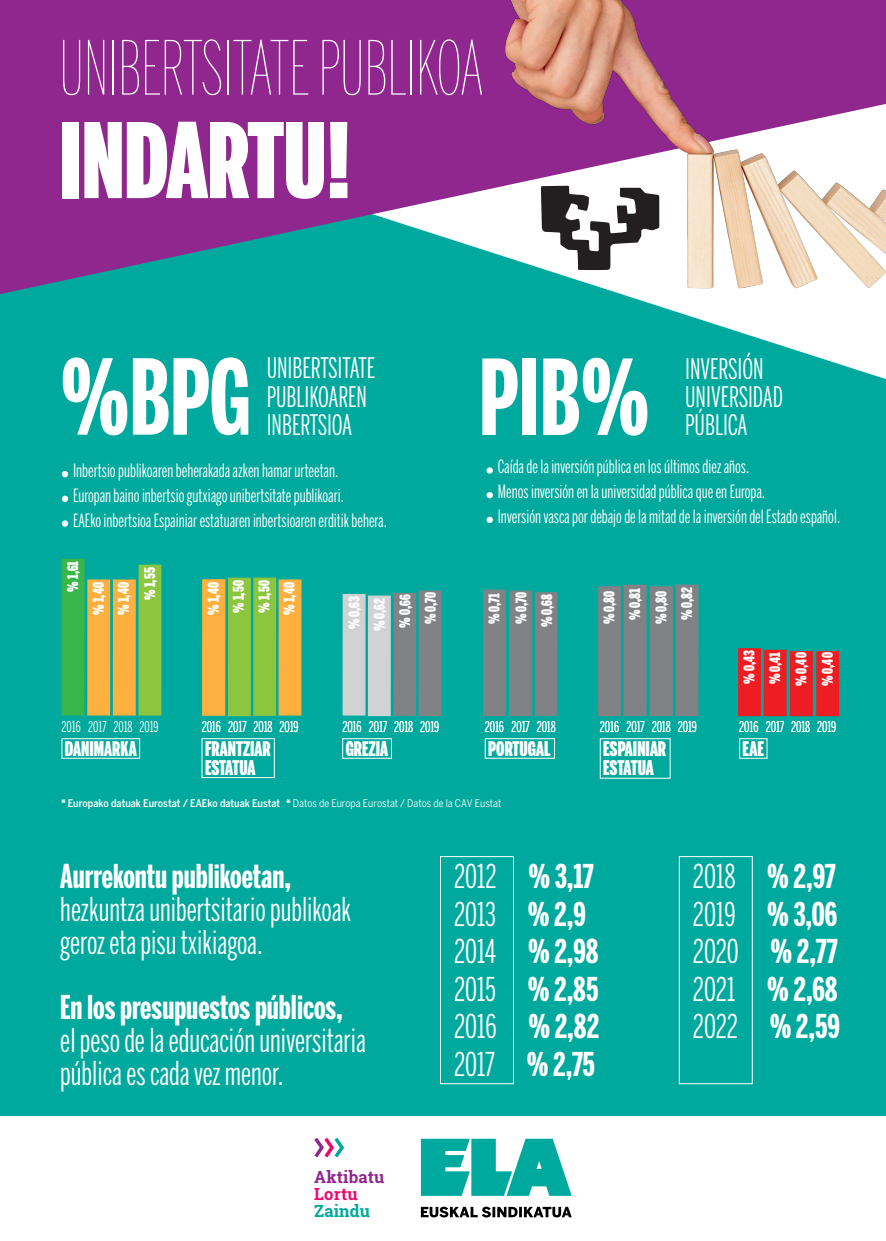
<style>
.page{position:relative;width:886px;height:1241px;background:#fff}
.page>*{position:absolute;margin:0;border:0;box-sizing:border-box;transform-origin:0 0}
.t1{font:700 103.25px "Benton Sans Extra Comp";color:#fff}
.t2{font:900 102.75px "Benton Sans Extra Comp";color:#fff}
.t3{font:73.94px "Benton Sans Extra Comp Thin SC";color:#fff}
.t4{font:700 32.56px/37.5px "Benton Sans Extra Comp";color:#fff}
.t5{font:32.56px/32.9px "Benton Sans Extra Comp";color:#fff}
.t6{font:28.06px/28.3px "Benton Sans Extra Comp";color:#fff}
.t7{font:900 20.06px/18.8px "Benton Sans Extra Comp";color:#fff}
.t8{font:18.19px/24.7px "Benton Sans Extra Comp";color:#fff}
.t9{font:700 16.69px "Roboto Slab";letter-spacing:.01em;color:#90268f}
.t10{font:700 16.69px "Roboto Slab";letter-spacing:.01em;color:#00a99d}
.t11{font:700 16.69px "Roboto Slab";letter-spacing:.01em;color:#ec096d}
.t12{font:900 14.62px/25.4px "Benton Sans Extra Comp";color:#fff}
.t13{font:14.62px "Benton Sans Extra Comp";color:#fff}
.t14{font:500 condensed 10.56px "Benton Sans";color:#fff}
.s1{font-weight:700;font-stretch:ultra-condensed}
.s2{font-weight:400}
</style>
<div class="page">
<div style="left:0;top:294px;width:886px;height:821px;background:#00a99d"></div>
<svg style="left:0;top:0;width:451px;height:294px;background:#7a3c91"></svg>
<svg style="left:421px;top:1138px;width:151px;height:57px"></svg>
<svg style="left:421px;top:1206px;width:151px;height:11px"></svg>
<svg style="left:314px;top:1137px;width:30px;height:20px"></svg>
<img style="left:451px;top:0;width:435px;height:340px">
<svg style="left:541px;top:186px;width:118px;height:84px"></svg>
<div style="left:62px;top:558px;width:23px;height:157px;background:#3ab54a"></div>
<div style="left:87px;top:579px;width:23px;height:136px;background:#fbb03f"></div>
<div style="left:113px;top:579px;width:23px;height:136px;background:#fbb03f"></div>
<div style="left:138px;top:564px;width:23px;height:151px;background:#8bc63e"></div>
<div style="left:62px;top:738px;width:78px;height:20px;border:1px solid #fff"></div>
<div style="left:278px;top:579px;width:23px;height:136px;background:#fbb03f"></div>
<div style="left:202px;top:579px;width:23px;height:136px;background:#fbb03f"></div>
<div style="left:368px;top:595px;width:23px;height:121px;background:#d1d2d4"></div>
<div style="left:393px;top:592px;width:23px;height:123px;background:#808285"></div>
<div style="left:535px;top:592px;width:22px;height:123px;background:#808285"></div>
<div style="left:419px;top:590px;width:22px;height:126px;background:#808285"></div>
<div style="left:228px;top:577px;width:23px;height:139px;background:#8bc63e"></div>
<div style="left:253px;top:577px;width:23px;height:138px;background:#8bc63e"></div>
<div style="left:202px;top:738px;width:72px;height:39px;border:1px solid #fff"></div>
<div style="left:343px;top:594px;width:22px;height:121px;background:#d1d2d4"></div>
<div style="left:509px;top:590px;width:23px;height:126px;background:#808285"></div>
<div style="left:483px;top:589px;width:23px;height:127px;background:#808285"></div>
<div style="left:598px;top:586px;width:23px;height:130px;background:#808285"></div>
<div style="left:650px;top:586px;width:23px;height:130px;background:#808285"></div>
<div style="left:624px;top:584px;width:22px;height:132px;background:#808285"></div>
<div style="left:675px;top:584px;width:23px;height:132px;background:#808285"></div>
<div style="left:738px;top:648px;width:23px;height:68px;background:#ee1d23"></div>
<div style="left:790px;top:651px;width:23px;height:65px;background:#ee1d23"></div>
<div style="left:764px;top:649px;width:22px;height:67px;background:#ee1d23"></div>
<div style="left:816px;top:651px;width:23px;height:65px;background:#ee1d23"></div>
<div style="left:342px;top:738px;width:50px;height:20px;border:1px solid #fff"></div>
<div style="left:485px;top:738px;width:70px;height:20px;border:1px solid #fff"></div>
<div style="left:600px;top:738px;width:70px;height:40px;border:1px solid #fff"></div>
<div style="left:739px;top:738px;width:28px;height:20px;border:1px solid #fff"></div>
<div style="left:471px;top:332px;width:30px;height:16px;background:#00a99d"></div>
<svg style="left:62px;top:471px;width:6px;height:6px"></svg>
<div style="left:62px;top:495px;width:6px;height:7px;background:#fff;border-radius:50%"></div>
<svg style="left:62px;top:520px;width:6px;height:6px"></svg>
<div style="left:486px;top:467px;width:7px;height:6px;background:#fff;border-radius:50%"></div>
<div style="left:486px;top:492px;width:7px;height:6px;background:#fff;border-radius:50%"></div>
<div style="left:486px;top:516px;width:7px;height:7px;background:#fff;border-radius:50%"></div>
<div style="left:440px;top:856px;width:74px;height:227px;border:1px solid #fff"></div>
<div style="left:679px;top:856px;width:73px;height:227px;border:1px solid #fff"></div>
<h3 class="t3" style="left:59px;top:25px;width:426px">UNIBERTSITATE PUBLIKOA</h3>
<h2 class="t2" style="left:59px;top:102px;width:293px">INDARTU!</h2>
<h1 class="t1" style="left:61px;top:339px;width:192px">%BPG</h1>
<h3 class="t6" style="left:267px;top:354px;width:110px">UNIBERTSITATE<br>PUBLIKOAREN<br>INBERTSIOA</h3>
<p class="t8" style="left:73px;top:458px;width:315px">Inbertsio publikoaren beherakada azken hamar urteetan.<br>Europan baino inbertsio gutxiago unibertsitate publikoari.<br>EAEko inbertsioa Espainiar estatuaren inbertsioaren erditik behera.</p>
<h1 class="t1" style="left:479px;top:339px;width:172px">PIB%</h1>
<h3 class="t6" style="left:685px;top:354px;width:99px">INVERSIÓN<br>UNIVERSIDAD<br>PÚBLICA</h3>
<p class="t8" style="left:498px;top:454px;width:344px">Caída de la inversión pública en los últimos diez años.<br>Menos inversión en la universidad pública que en Europa.<br>Inversión vasca por debajo de la mitad de la inversión del Estado español.</p>
<p class="t12" style="left:60px;top:591px;width:32px;rotate:-90deg">% 1,61</p>
<p class="t12" style="left:86px;top:614px;width:34px;rotate:-90deg">% 1,40</p>
<p class="t12" style="left:111px;top:614px;width:34px;rotate:-90deg">% 1,40</p>
<p class="t12" style="left:137px;top:599px;width:34px;rotate:-90deg">% 1,55</p>
<p class="t12" style="left:226px;top:613px;width:34px;line-height:25.6px;rotate:-90deg">% 1,50 % 1,50</p>
<p class="t12" style="left:342px;top:631px;width:41px;text-align:center;rotate:-90deg">% 0,63 % 0,62 % 0,66 % 0,70</p>
<p class="t12" style="left:481px;top:624px;width:34px;line-height:26.9px;rotate:-90deg">% 0,71 % 0,70</p>
<p class="t12" style="left:534px;top:627px;width:35px;rotate:-90deg">% 0,68</p>
<p class="t12" style="left:596px;top:624px;width:39px;line-height:25.8px;rotate:-90deg">% 0,80 % 0,81 % 0,80 % 0,82</p>
<p class="t12" style="left:201px;top:614px;width:34px;rotate:-90deg">% 1,40</p>
<p class="t12" style="left:276px;top:614px;width:34px;rotate:-90deg">% 1,40</p>
<p class="t12" style="left:201px;top:618px;width:34px;rotate:-90deg">% 1,40</p>
<p class="t12" style="left:736px;top:686px;width:37px;line-height:26.1px;rotate:-90deg">% 0,43 % 0,41 % 0,40 % 0,40</p>
<p class="t13" style="left:88px;top:718px;width:20px">2017</p>
<p class="t13" style="left:113px;top:718px;width:21px">2018</p>
<p class="t13" style="left:62px;top:718px;width:21px">2016</p>
<p class="t7" style="left:65px;top:739px;width:73px">DANIMARKA</p>
<p class="t13" style="left:140px;top:718px;width:21px">2019</p>
<p class="t13" style="left:202px;top:718px;width:46px">2016 2017</p>
<p class="t13" style="left:253px;top:718px;width:21px">2018</p>
<p class="t13" style="left:280px;top:718px;width:21px">2019</p>
<p class="t7" style="left:205px;top:739px;width:67px">FRANTZIAR<br>ESTATUA</p>
<p class="t13" style="left:369px;top:718px;width:72px">2017 2018 2019</p>
<p class="t13" style="left:485px;top:718px;width:21px">2016</p>
<p class="t7" style="left:488px;top:739px;width:64px">PORTUGAL</p>
<p class="t13" style="left:511px;top:718px;width:46px">2017 2018</p>
<p class="t13" style="left:342px;top:718px;width:21px">2016</p>
<p class="t7" style="left:346px;top:739px;width:44px">GREZIA</p>
<p class="t13" style="left:600px;top:718px;width:98px">2016 2017 2018 2019</p>
<p class="t13" style="left:739px;top:718px;width:21px">2016</p>
<p class="t7" style="left:743px;top:739px;width:23px">EAE</p>
<p class="t13" style="left:766px;top:718px;width:72px">2017 2018 2019</p>
<p class="t7" style="left:603px;top:739px;width:64px">ESPAINIAR<br>ESTATUA</p>
<p class="t14" style="left:61px;top:797px;width:442px"><span class="s1">*</span> Europako datuak Eurostat / EAEko datuak Eustat <span class="s1">*</span> <span class="s2">Datos de Europa Eurostat / Datos de la CAV Eustat</span></p>
<h3 class="t4" style="left:60px;top:857px;width:232px">Aurrekontu publikoetan,</h3>
<h3 class="t5" style="left:60px;top:892px;width:292px">hezkuntza unibertsitario publikoak geroz eta pisu txikiagoa.</h3>
<h3 class="t4" style="left:60px;top:988px;width:284px">En los presupuestos públicos,</h3>
<h3 class="t5" style="left:60px;top:1023px;width:307px">el peso de la educación universitaria pública es cada vez menor.</h3>
<p class="t9" style="left:314px;top:1165px;width:72px">Aktibatu</p>
<p class="t11" style="left:314px;top:1182px;width:45px">Lortu</p>
<p class="t10" style="left:314px;top:1199px;width:58px">Zaindu</p>
<h3 class="t4" style="left:454px;top:857px;width:147px"><span class="s2">2012</span> % 3,17<br><span class="s2">2013</span> % 2,9<br><span class="s2">2014</span> % 2,98<br><span class="s2">2015</span> % 2,85<br><span class="s2">2016</span> % 2,82</h3>
<h3 class="t4" style="left:693px;top:857px;width:148px"><span class="s2">2018</span> % 2,97<br><span class="s2">2019</span> % 3,06<br><span class="s2">2020</span> % 2,77<br><span class="s2">2021</span> % 2,68<br><span class="s2">2022</span> % 2,59</h3>
<h3 class="t4" style="left:454px;top:1045px;width:142px"><span class="s2">2017</span> % 2,75</h3>
</div>
